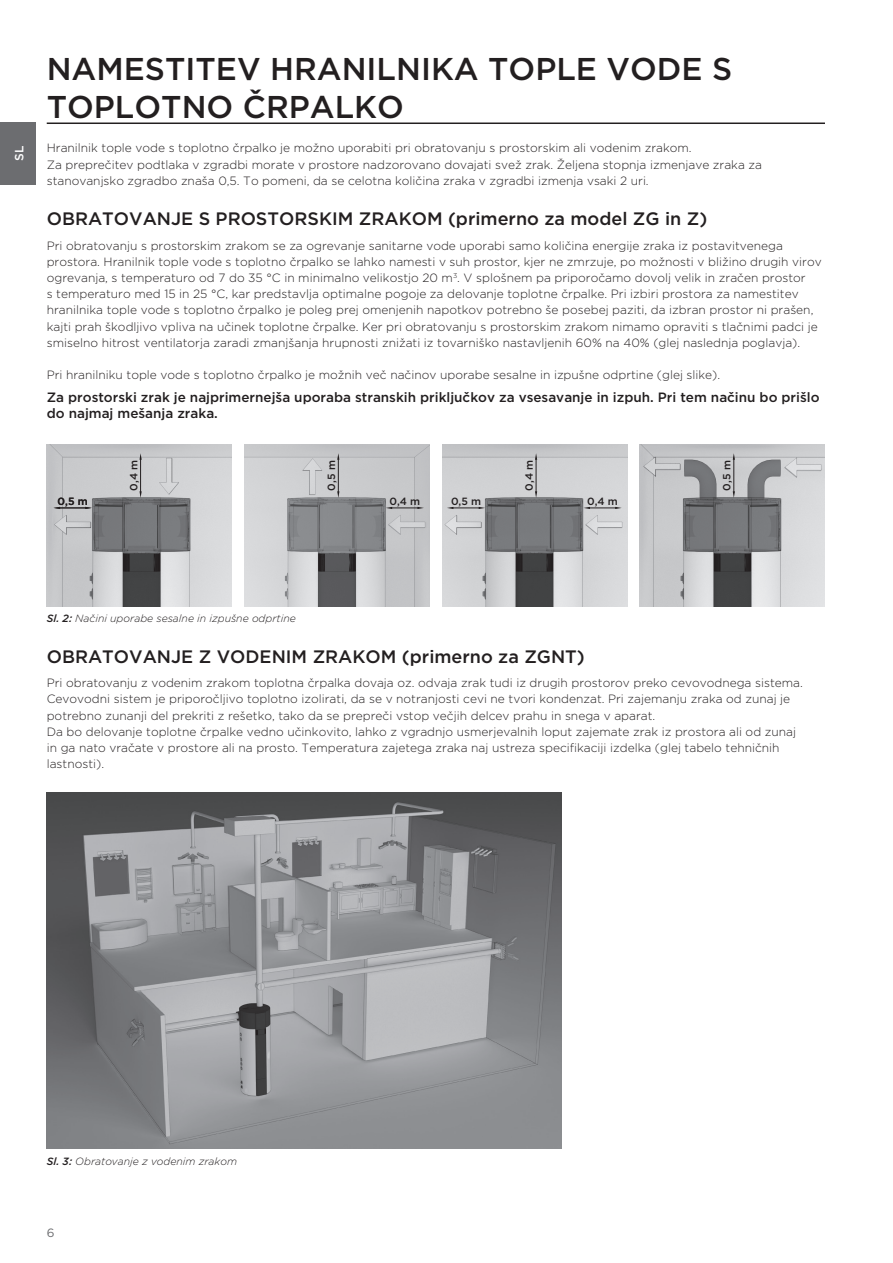
<style>
.page{position:relative;width:893px;height:1263px;background:#fff}
.page>*{position:absolute;margin:0;border:0;box-sizing:border-box;transform-origin:0 0}
.t1{font:500 31.5px/37.8px "Gotham";color:#231f20}
.t2{font:500 18px "Gotham";color:#231f20}
.t3{font:500 13.5px/16.2px "Gotham";color:#231f20}
.t4{font:300 12px/16.2px "Gotham";color:#231f20}
.t5{font:500 12px "Gotham";color:#fff}
.t6{font:12px "Gotham";color:#6c6d70}
.t7{font:italic 300 10.5px "Gotham";color:#231f20}
.t8{font:500 10.5px "Gotham";color:#231f20}
.s1{font-weight:500}
</style>
<div class="page">
<hr style="left:47px;top:122px;width:778px;height:2px;background:#231f20">
<img style="left:47px;top:792px;width:514px;height:357px">
<img style="left:47px;top:444px;width:185px;height:162px">
<img style="left:442px;top:444px;width:185px;height:162px">
<img style="left:244px;top:444px;width:185px;height:162px">
<img style="left:640px;top:444px;width:185px;height:162px">
<svg style="left:447px;top:507px;width:38px;height:2px"></svg>
<svg style="left:386px;top:507px;width:38px;height:2px"></svg>
<svg style="left:583px;top:507px;width:39px;height:2px"></svg>
<svg style="left:54px;top:507px;width:38px;height:2px"></svg>
<hr style="left:140px;top:459px;width:1px;height:33px;background:#231f20">
<svg style="left:139px;top:491px;width:3px;height:7px"></svg>
<svg style="left:139px;top:453px;width:3px;height:7px"></svg>
<hr style="left:338px;top:459px;width:1px;height:33px;background:#231f20">
<svg style="left:337px;top:491px;width:2px;height:7px"></svg>
<svg style="left:337px;top:453px;width:2px;height:7px"></svg>
<hr style="left:536px;top:459px;width:1px;height:33px;background:#231f20">
<svg style="left:535px;top:491px;width:2px;height:7px"></svg>
<svg style="left:535px;top:453px;width:2px;height:7px"></svg>
<hr style="left:733px;top:459px;width:1px;height:33px;background:#231f20">
<svg style="left:733px;top:491px;width:2px;height:7px"></svg>
<svg style="left:733px;top:453px;width:2px;height:7px"></svg>
<div style="left:0;top:122px;width:36px;height:63px;background:#6c6d70"></div>
<p class="t5" style="left:11px;top:161px;width:17px;rotate:-90deg">SL</p>
<h1 class="t1" style="left:47px;top:50px;width:687px">NAMESTITEV HRANILNIKA TOPLE VODE S<br>TOPLOTNO ČRPALKO</h1>
<p class="t4" style="left:47px;top:140px;width:717px">Hranilnik tople vode s toplotno črpalko je možno uporabiti pri obratovanju s prostorskim ali vodenim zrakom.<br>Za preprečitev podtlaka v zgradbi morate v prostore nadzorovano dovajati svež zrak. Željena stopnja izmenjave zraka za stanovanjsko zgradbo znaša 0,5. To pomeni, da se celotna količina zraka v zgradbi izmenja vsaki 2 uri.</p>
<h2 class="t2" style="left:47px;top:207px;width:662px">OBRATOVANJE S PROSTORSKIM ZRAKOM (primerno za model ZG in Z)</h2>
<p class="t4" style="left:47px;top:237px;width:776px">Pri obratovanju s prostorskim zrakom se za ogrevanje sanitarne vode uporabi samo količina energije zraka iz postavitvenega prostora. Hranilnik tople vode s toplotno črpalko se lahko namesti v suh prostor, kjer ne zmrzuje, po možnosti v bližino drugih virov ogrevanja, s temperaturo od 7 do 35 °C in minimalno velikostjo 20 m<sup>3</sup>. V splošnem pa priporočamo dovolj velik in zračen prostor<br>s temperaturo med 15 in 25 °C, kar predstavlja optimalne pogoje za delovanje toplotne črpalke. Pri izbiri prostora za namestitev hranilnika tople vode s toplotno črpalko je poleg prej omenjenih napotkov potrebno še posebej paziti, da izbran prostor ni prašen, kajti prah škodljivo vpliva na učinek toplotne črpalke. Ker pri obratovanju s prostorskim zrakom nimamo opraviti s tlačnimi padci je smiselno hitrost ventilatorja zaradi zmanjšanja hrupnosti znižati iz tovarniško nastavljenih 60% na 40% (glej naslednja poglavja).</p>
<p class="t4" style="left:47px;top:367px;width:675px">Pri hranilniku tople vode s toplotno črpalko je možnih več načinov uporabe sesalne in izpušne odprtine (glej slike).</p>
<p class="t3" style="left:47px;top:389px;width:774px">Za prostorski zrak je najprimernejša uporaba stranskih priključkov za vsesavanje in izpuh. Pri tem načinu bo prišlo do najmaj mešanja zraka.</p>
<p class="t8" style="left:127px;top:491px;width:32px;rotate:-90deg">0,4 m</p>
<p class="t8" style="left:324px;top:490px;width:32px;rotate:-90deg">0,5 m</p>
<p class="t8" style="left:522px;top:491px;width:32px;rotate:-90deg">0,4 m</p>
<p class="t8" style="left:720px;top:490px;width:32px;rotate:-90deg">0,5 m</p>
<p class="t8" style="left:58px;top:494px;width:32px">0,5 m</p>
<p class="t8" style="left:389px;top:494px;width:32px">0,4 m</p>
<p class="t8" style="left:451px;top:494px;width:32px">0,5 m</p>
<p class="t8" style="left:587px;top:494px;width:32px">0,4 m</p>
<p class="t7" style="left:47px;top:612px;width:251px"><span class="s1">Sl. 2:</span> Načini uporabe sesalne in izpušne odprtine</p>
<h2 class="t2" style="left:47px;top:645px;width:540px">OBRATOVANJE Z VODENIM ZRAKOM (primerno za ZGNT)</h2>
<p class="t4" style="left:47px;top:674px;width:758px">Pri obratovanju z vodenim zrakom toplotna črpalka dovaja oz. odvaja zrak tudi iz drugih prostorov preko cevovodnega sistema.<br>Cevovodni sistem je priporočljivo toplotno izolirati, da se v notranjosti cevi ne tvori kondenzat. Pri zajemanju zraka od zunaj je potrebno zunanji del prekriti z rešetko, tako da se prepreči vstop večjih delcev prahu in snega v aparat.<br>Da bo delovanje toplotne črpalke vedno učinkovito, lahko z vgradnjo usmerjevalnih loput zajemate zrak iz prostora ali od zunaj in ga nato vračate v prostore ali na prosto. Temperatura zajetega zraka naj ustreza specifikaciji izdelka (glej tabelo tehničnih lastnosti).</p>
<p class="t7" style="left:47px;top:1155px;width:192px"><span class="s1">Sl. 3:</span> Obratovanje z vodenim zrakom</p>
<p class="t6" style="left:47px;top:1225px;width:9px">6</p>
</div>
